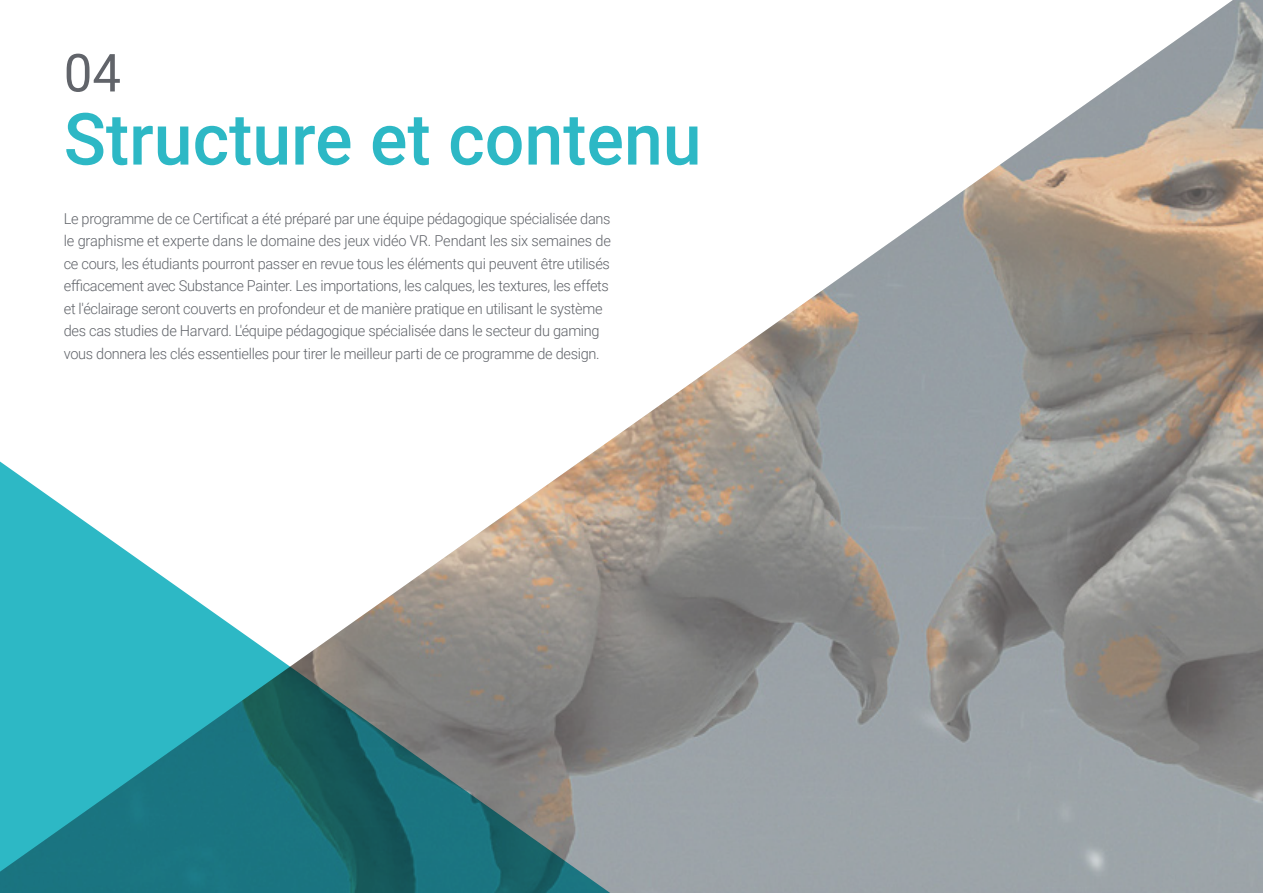
<style>
.page{position:relative;width:1263px;height:893px;background:#fff}
.page>*{position:absolute;margin:0;border:0;box-sizing:border-box;transform-origin:0 0}
.t1{font:500 72px "Roboto";color:#2db8c5}
.t2{font:52.5px "Roboto";color:#61646a}
.t3{font:300 15px/22.5px "Roboto";letter-spacing:-.02em;color:#61646a}
</style>
<div class="page">
<img style="left:602px;top:0;width:661px;height:893px">
<svg style="left:0;top:446px;width:640px;height:447px"></svg>
<h2 class="t2" style="left:64px;top:36px;width:59px">04</h2>
<h1 class="t1" style="left:64px;top:89px;width:639px">Structure et contenu</h1>
<p class="t3" style="left:64px;top:207px;width:549px">Le programme de ce Certificat a été préparé par une équipe pédagogique spécialisée dans le graphisme et experte dans le domaine des jeux vidéo VR. Pendant les six semaines de ce cours, les étudiants pourront passer en revue tous les éléments qui peuvent être utilisés efficacement avec Substance Painter. Les importations, les calques, les textures, les effets et l'éclairage seront couverts en profondeur et de manière pratique en utilisant le système des cas studies de Harvard. L'équipe pédagogique spécialisée dans le secteur du gaming vous donnera les clés essentielles pour tirer le meilleur parti de ce programme de design.</p>
</div>
